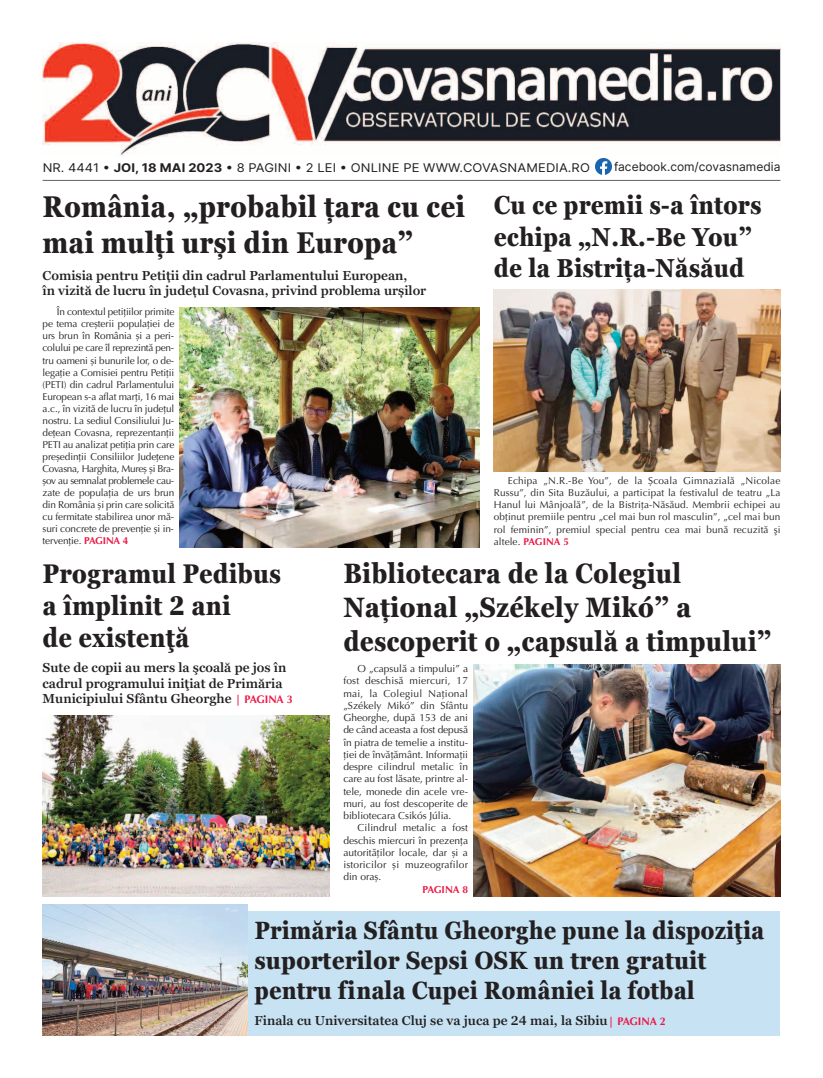
<style>
.page{position:relative;width:823px;height:1078px;background:#fff}
.page>*{position:absolute;margin:0;border:0;box-sizing:border-box;transform-origin:0 0}
.t1{font:700 condensed 30px/36px "Georgia Pro";color:#231f20}
.t2{font:700 condensed 28px/33.6px "Georgia Pro";color:#231f20}
.t3{font:700 condensed 27px/32.4px "Georgia Pro";color:#231f20}
.t4{font:700 condensed 26px/31.2px "Georgia Pro";color:#231f20}
.t5{font:700 condensed 25px/30px "Georgia Pro";color:#231f20}
.t6{font:600 13px/15.6px "Georgia Pro";color:#231f20}
.t7{font:12px "Inter";color:#231f20;scale:1.08 1}
.t8{font:12px "Inter";color:#231f20}
.t9{font:10.2px/12.2px "Optima LT Pro";color:#231f20;text-align:justify}
.t10{font:700 10.2px "Optima LT Pro";letter-spacing:-.02em;color:#ec1945}
.t11{font:10px/12.1px "Optima LT Pro";color:#231f20;text-align:justify}
.s1{font-weight:700}
.s2{font-weight:700;color:#ec1945}
.s3{font-family:"Optima LT Pro";font-weight:700;font-size:11px;color:#ec1945}
</style>
<div class="page">
<img style="left:43px;top:43px;width:737px;height:113px">
<hr style="left:43px;top:180px;width:737px;height:1px;background:#636366">
<img style="left:595px;top:159px;width:16px;height:15px">
<div style="left:42px;top:911px;width:738px;height:124px;background:#c6e2f3"></div>
<img style="left:43px;top:904px;width:204px;height:131px">
<img style="left:179px;top:308px;width:300px;height:239px">
<img style="left:493px;top:289px;width:287px;height:182px">
<img style="left:43px;top:715px;width:286px;height:181px">
<img style="left:473px;top:664px;width:307px;height:232px">
<p class="t7" style="left:43px;top:160px;width:508px">NR. 4441 • <span class="s1">JOI, 18 MAI 2023</span> • 8 PAGINI • 2 LEI • ONLINE PE WWW.COVASNAMEDIA.RO</p>
<p class="t8" style="left:613px;top:159px;width:168px">facebook.com/covasnamedia</p>
<h3 class="t4" style="left:493px;top:190px;width:269px">Cu ce premii s-a întors echipa „N.R.-Be You” de la Bistrița-Năsăud</h3>
<h1 class="t1" style="left:43px;top:189px;width:424px">România, „probabil țara cu cei mai mulți urși din Europa”</h1>
<h3 class="t6" style="left:43px;top:267px;width:385px">Comisia pentru Petiții din cadrul Parlamentului European,<br>în vizită de lucru în județul Covasna, privind problema urșilor</h3>
<p class="t11" style="left:43px;top:307px;width:133px;text-indent:14px">În contextul petiţiilor primite pe tema creșterii populaţiei de urs brun în România și a peri&shy;colului pe care îl reprezintă pen&shy;tru oameni și bunurile lor, o de&shy;legație a Comisiei pentru Petiții (PETI) din cadrul Parlamentului European s-a aflat marți, 16 mai a.c., în vizită de lucru în județul nostru. La sediul Consiliului Ju&shy;dețean Covasna, reprezentanții PETI au analizat petiția prin care președinții Consiliilor Județene Covasna, Harghita, Mureș și Bra&shy;șov au semnalat problemele cau&shy;zate de populația de urs brun din România și prin care solicită cu fermitate stabilirea unor mă&shy;suri concrete de prevenție și in&shy;tervenție. <span class="s2">PAGINA 4</span></p>
<h2 class="t2" style="left:343px;top:556px;width:429px">Bibliotecara de la Colegiul<br>Național „Székely Mikó” a descoperit o „capsulă a timpului”</h2>
<p class="t9" style="left:343px;top:663px;width:126px;text-indent:14px">O „capsulă a timpului” a fost deschisă miercuri, 17 mai, la Colegiul Național „Székely Mikó” din Sfântu Gheorghe, după 153 de ani de când aceasta a fost depusă în piatra de temelie a institu&shy;ției de învățământ. Informații despre cilindrul metalic în care au fost lăsate, printre al&shy;tele, monede din acele vre&shy;muri, au fost descoperite de bibliotecara Csikós Júlia.</p>
<p class="t9" style="left:343px;top:822px;width:126px;text-indent:14px">Cilindrul metalic a fost deschis miercuri în prezența autorităților locale, dar și a istoricilor și muzeografilor din oraș.</p>
<p class="t10" style="left:422px;top:883px;width:47px">PAGINA 8</p>
<p class="t11" style="left:493px;top:475px;width:288px;text-indent:14px">Echipa „N.R.-Be You”, de la Școala Gimnazială „Nicolae Russu”, din Sita Buzăului, a participat la festivalul de teatru „La Hanul lui Mânjoală”, de la Bistrița-Năsăud. Membrii echipei au obținut premiile pentru „cel mai bun rol masculin”, „cel mai bun rol feminin”, premiul special pentru cea mai bună recuzită şi altele. <span class="s2">PAGINA 5</span></p>
<h3 class="t3" style="left:43px;top:556px;width:240px">Programul Pedibus a împlinit 2 ani<br>de existenţă</h3>
<h3 class="t6" style="left:43px;top:659px;width:251px">Sute de copii au mers la şcoală pe jos în cadrul programului iniţiat de Primăria<br>Municipiului Sfântu Gheorghe <span class="s3">| PAGINA 3</span></h3>
<h3 class="t5" style="left:254px;top:914px;width:511px">Primăria Sfântu Gheorghe pune la dispoziţia suporterilor Sepsi OSK un tren gratuit pentru finala Cupei României la fotbal</h3>
<h3 class="t6" style="left:254px;top:1012px;width:412px">Finala cu Universitatea Cluj se va juca pe 24 mai, la Sibiu<span class="s3">| PAGINA 2</span></h3>
</div>
